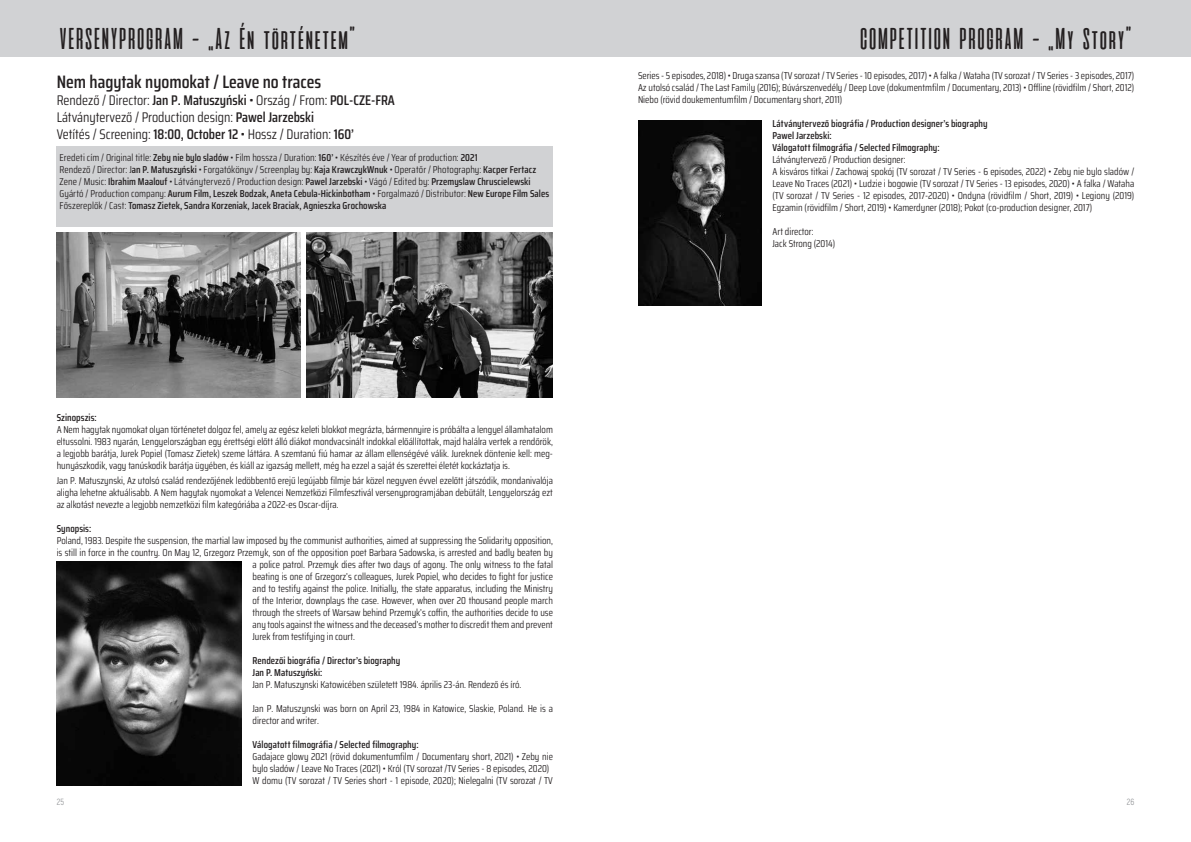
<style>
.page{position:relative;width:1191px;height:842px;background:#fff}
.page>*{position:absolute;margin:0;border:0;box-sizing:border-box;transform-origin:0 0}
.t1{font:30px "aliensandcows";letter-spacing:-.135em;color:#231f20}
.t2{font:600 18px "Saira Condensed";color:#231f20}
.t3{font:14px/16.8px "Saira Condensed";color:#231f20}
.t4{font:10px/12px "Saira Condensed";color:#231f20}
.t5{font:600 10px/12px "Saira Condensed";letter-spacing:.005em;color:#231f20}
.t6{font:9px "Akrobat";color:#939598}
.s1{font-weight:600}
</style>
<div class="page">
<div style="left:0;top:0;width:1191px;height:57px;background:#d1d2d4"></div>
<div style="left:57px;top:146px;width:496px;height:81px;background:#d1d2d4"></div>
<img style="left:306px;top:232px;width:247px;height:166px">
<img style="left:57px;top:232px;width:243px;height:166px">
<img style="left:57px;top:562px;width:184px;height:223px">
<img style="left:638px;top:120px;width:123px;height:185px">
<h1 class="t1" style="left:57px;top:23px;width:303px">VERSENYPROGRAM - „Az Én történetem”</h1>
<h1 class="t1" style="left:857px;top:23px;width:279px">COMPETITION PROGRAM - „My Story”</h1>
<h2 class="t2" style="left:57px;top:68px;width:266px">Nem hagytak nyomokat / Leave no traces</h2>
<h3 class="t3" style="left:57px;top:91px;width:340px">Rendező / Director: <span class="s1">Jan P. Matuszyński</span> • Ország / From: <span class="s1">POL-CZE-FRA<br></span>Látványtervező / Production design: <span class="s1">Pawel Jarzebski<br></span>Vetítés / Screening: <span class="s1">18:00, October 12</span> • Hossz / Duration: <span class="s1">160’</span></h3>
<p class="t4" style="left:60px;top:151px;width:491px">Eredeti cím / Original title: <span class="s1">Zeby nie bylo sladów</span> • Film hossza / Duration: <span class="s1">160’</span> • Készítés éve / Year of production: <span class="s1">2021<br></span>Rendező / Director: J<span class="s1">an P. Matuszyński</span> • Forgatókönyv / Screenplay by: <span class="s1">Kaja KrawczykWnuk</span> • Operatőr / Photography: <span class="s1">Kacper Fertacz </span>Zene / Music: <span class="s1">Ibrahim Maalouf</span> • Látványtervező / Production design: <span class="s1">Pawel Jarzebski</span> • Vágó / Edited by: <span class="s1">Przemyslaw Chruscielewski </span>Gyártó / Production company: <span class="s1">Aurum Film, Leszek Bodzak, Aneta Cebula-Hickinbotham</span> • Forgalmazó / Distributor: <span class="s1">New Europe Film Sales </span>Főszereplők / Cast: <span class="s1">Tomasz Zietek, Sandra Korzeniak, Jacek Braciak, Agnieszka Grochowska</span></p>
<p class="t5" style="left:57px;top:412px;width:42px">Szinopszis:</p>
<p class="t4" style="left:57px;top:424px;width:498px;text-align:justify">A Nem hagytak nyomokat olyan történetet dolgoz fel, amely az egész keleti blokkot megrázta, bármennyire is próbálta a lengyel államhatalom eltussolni. 1983 nyarán, Lengyelországban egy érettségi előtt álló diákot mondvacsinált indokkal előállítottak, majd halálra vertek a rendőrök, a legjobb barátja, Jurek Popiel (Tomasz Zietek) szeme láttára. A szemtanú fiú hamar az állam ellenségévé válik. Jureknek döntenie kell: meg&shy;hunyászkodik, vagy tanúskodik barátja ügyében, és kiáll az igazság mellett, még ha ezzel a saját és szerettei életét kockáztatja is.</p>
<p class="t4" style="left:57px;top:474px;width:498px;text-align:justify">Jan P. Matuszynski, Az utolsó család rendezőjének ledöbbentő erejű legújabb filmje bár közel negyven évvel ezelőtt játszódik, mondanivalója aligha lehetne aktuálisabb. A Nem hagytak nyomokat a Velencei Nemzetközi Filmfesztivál versenyprogramjában debütált, Lengyelország ezt az alkotást nevezte a legjobb nemzetközi film kategóriába a 2022-es Oscar-díjra.</p>
<p class="t5" style="left:57px;top:522px;width:36px">Synopsis:</p>
<p class="t4" style="left:57px;top:534px;width:498px">Poland, 1983. Despite the suspension, the martial law imposed by the communist authorities, aimed at suppressing the Solidarity opposition,</p>
<p class="t4" style="left:57px;top:546px;width:498px">is still in force in the country. On May 12, Grzegorz Przemyk, son of the opposition poet Barbara Sadowska, is arrested and badly beaten by</p>
<p class="t4" style="left:252px;top:558px;width:302px">a police patrol. Przemyk dies after two days of agony. The only witness to the fatal</p>
<p class="t4" style="left:252px;top:570px;width:302px">beating is one of Grzegorz’s colleagues, Jurek Popiel, who decides to fight for justice</p>
<p class="t4" style="left:252px;top:582px;width:302px">and to testify against the police. Initially, the state apparatus, including the Ministry</p>
<p class="t4" style="left:252px;top:594px;width:302px">of the Interior, downplays the case. However, when over 20 thousand people march</p>
<p class="t4" style="left:252px;top:606px;width:302px">through the streets of Warsaw behind Przemyk’s coffin, the authorities decide to use</p>
<p class="t4" style="left:252px;top:618px;width:302px">any tools against the witness and the deceased’s mother to discredit them and prevent</p>
<p class="t4" style="left:252px;top:630px;width:104px">Jurek from testifying in court.</p>
<p class="t5" style="left:252px;top:654px;width:149px">Rendezői biográfia / Director’s biography<br>Jan P. Matuszyński:</p>
<p class="t4" style="left:252px;top:678px;width:270px">Jan P. Matuszynski Katowicében született 1984. április 23-án. Rendező és író.</p>
<p class="t4" style="left:252px;top:702px;width:302px">Jan P. Matuszynski was born on April 23, 1984 in Katowice, Slaskie, Poland. He is a director and writer.</p>
<p class="t5" style="left:252px;top:738px;width:167px">Válogatott filmográfia / Selected filmography:</p>
<p class="t4" style="left:252px;top:750px;width:302px">Gadajace glowy 2021 (rövid dokumentumfilm / Documentary short, 2021) • Zeby nie bylo sladów / Leave No Traces (2021) • Król (TV sorozat /TV Series - 8 episodes, 2020)<br>W domu (TV sorozat / TV Series short - 1 episode, 2020); Nielegalni (TV sorozat / TV</p>
<p class="t4" style="left:638px;top:70px;width:498px;text-align:justify">Series - 5 episodes, 2018) • Druga szansa (TV sorozat / TV Series - 10 episodes, 2017) • A falka / Wataha (TV sorozat / TV Series - 3 episodes, 2017)<br>Az utolsó család / The Last Family (2016); Búvárszenvedély / Deep Love (dokumentmfilm / Documentary, 2013) • Offline (rövidfilm / Short, 2012)<br>Niebo (rövid doukementumfilm / Documentary short, 2011)</p>
<p class="t5" style="left:772px;top:118px;width:217px">Látványtervező biográfia / Production designer’s biography<br>Pawel Jarzebski:<br>Válogatott filmográfia / Selected Filmography:</p>
<p class="t4" style="left:772px;top:154px;width:363px">Látványtervező / Production designer:<br>A kisváros titkai / Zachowaj spokój (TV sorozat / TV Series - 6 episodes, 2022) • Zeby nie bylo sladów / Leave No Traces (2021) • Ludzie i bogowie (TV sorozat / TV Series - 13 episodes, 2020) • A falka / Wataha (TV sorozat / TV Series - 12 episodes, 2017-2020) • Ondyna (rövidfilm / Short, 2019) • Legiony (2019)<br>Egzamin (rövidfilm / Short, 2019) • Kamerdyner (2018); Pokot (co-production designer, 2017)</p>
<p class="t4" style="left:772px;top:226px;width:64px">Art director:<br>Jack Strong (2014)</p>
<p class="t6" style="left:57px;top:796px;width:9px">25</p>
<p class="t6" style="left:1126px;top:796px;width:9px">26</p>
</div>
